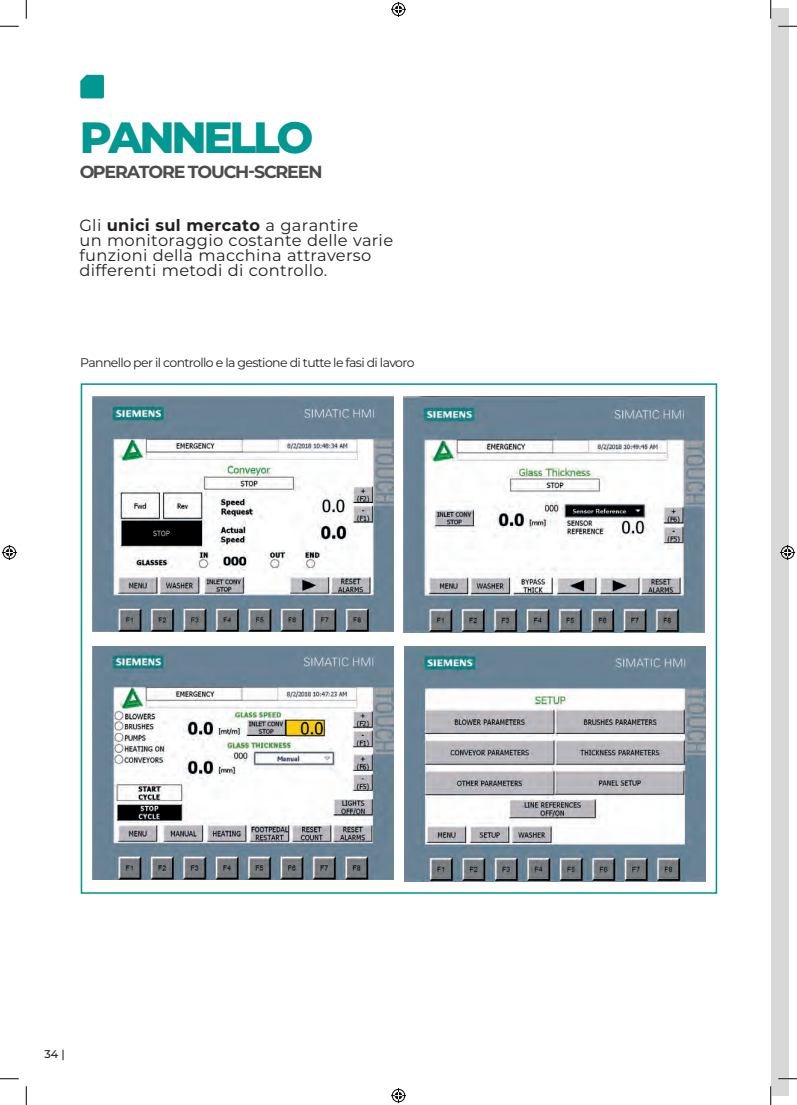
<style>
.page{position:relative;width:797px;height:1105px;background:#fff}
.page>*{position:absolute;margin:0;border:0;box-sizing:border-box;transform-origin:0 0}
.t1{font:800 43.75px "Montserrat";letter-spacing:-.075em;color:#009891}
.t2{font:700 17.5px "Montserrat";letter-spacing:-.07em;color:#4b4c4d}
.t3{font:16.25px/15px "Montserrat";letter-spacing:.02em;color:#231f20}
.t4{font:12.5px "Montserrat";letter-spacing:-.05em;color:#231f20}
.t5{font:500 11.25px "Montserrat";color:#231f20}
.s1{font-weight:700}
</style>
<div class="page">
<div style="left:770px;top:9px;width:18px;height:1087px;background:#d9d8d8"></div>
<svg style="left:80px;top:75px;width:24px;height:23px"></svg>
<div style="left:81px;top:383px;width:636px;height:511px;border:2px solid #009891"></div>
<img style="left:92px;top:397px;width:301px;height:235px">
<img style="left:404px;top:397px;width:300px;height:235px">
<img style="left:93px;top:646px;width:301px;height:234px">
<img style="left:404px;top:646px;width:301px;height:236px">
<svg style="left:0;top:25px;width:19px;height:2px"></svg>
<svg style="left:778px;top:25px;width:19px;height:2px"></svg>
<svg style="left:0;top:1078px;width:19px;height:1px"></svg>
<svg style="left:778px;top:1078px;width:19px;height:1px"></svg>
<svg style="left:25px;top:0;width:2px;height:19px"></svg>
<svg style="left:25px;top:1086px;width:2px;height:19px"></svg>
<svg style="left:770px;top:0;width:1px;height:19px"></svg>
<svg style="left:770px;top:1086px;width:1px;height:19px"></svg>
<svg style="left:391px;top:2px;width:15px;height:15px"></svg>
<svg style="left:391px;top:1088px;width:15px;height:15px"></svg>
<svg style="left:2px;top:545px;width:15px;height:15px"></svg>
<svg style="left:780px;top:545px;width:15px;height:15px"></svg>
<h1 class="t1" style="left:79px;top:105px;width:235px">PANNELLO</h1>
<p class="t2" style="left:79px;top:159px;width:244px">OPERATORE TOUCH-SCREEN</p>
<p class="t3" style="left:79px;top:217px;width:315px">Gli <span class="s1">unici sul mercato</span> a garantire<br>un monitoraggio costante delle varie funzioni della macchina attraverso differenti metodi di controllo.</p>
<p class="t4" style="left:80px;top:353px;width:336px">Pannello per il controllo e la gestione di tutte le fasi di lavoro</p>
<p class="t5" style="left:44px;top:1046px;width:22px">34 |</p>
</div>
